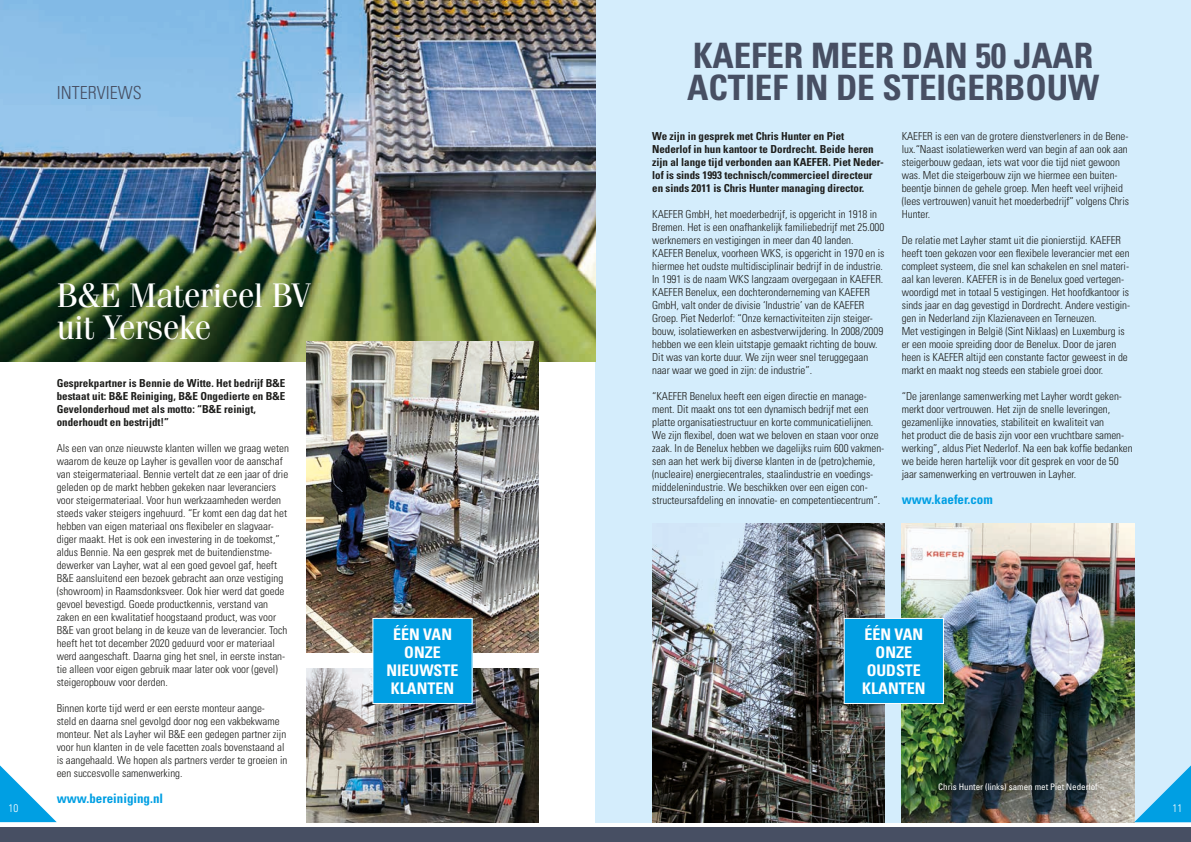
<style>
.page{position:relative;width:1191px;height:842px;background:#fff}
.page>*{position:absolute;margin:0;border:0;box-sizing:border-box;transform-origin:0 0}
.t1{font:700 condensed 35px/32px "Univers";letter-spacing:-.005em;color:#474f63}
.t2{font:34px/32px "Fenice Pro ITC";letter-spacing:-.01em;color:#fff}
.t3{font:300 condensed 18px "Univers";color:#474f63}
.t4{font:700 condensed 16px/18px "Univers";color:#fff;text-align:center}
.t5{font:700 condensed 13px "Univers";color:#009fe3}
.t6{font:300 condensed 11px/13px "Univers";letter-spacing:-.005em;color:#1d1d1b}
.t7{font:700 condensed 11px/13px "Univers";letter-spacing:-.005em;color:#1d1d1b}
.t8{font:300 condensed 11px "Univers";color:#fff}
.t9{font:condensed 9px "Univers";color:#fff}
</style>
<div class="page">
<div style="left:595px;top:0;width:596px;height:822px;background:#d4edfc"></div>
<img style="left:0;top:0;width:595px;height:361px">
<img style="left:306px;top:668px;width:233px;height:154px">
<img style="left:306px;top:342px;width:233px;height:311px">
<div style="left:373px;top:618px;width:99px;height:85px;background:#009fe3"></div>
<div style="left:372px;top:618px;width:100px;height:86px;border:1px solid #fff"></div>
<img style="left:652px;top:523px;width:232px;height:299px">
<img style="left:901px;top:523px;width:233px;height:299px">
<div style="left:844px;top:618px;width:99px;height:85px;background:#009fe3"></div>
<div style="left:843px;top:618px;width:101px;height:86px;border:1px solid #fff"></div>
<div style="left:0;top:828px;width:1191px;height:14px;background:#474f63"></div>
<svg style="left:1134px;top:765px;width:57px;height:57px"></svg>
<svg style="left:0;top:765px;width:57px;height:57px"></svg>
<h3 class="t3" style="left:57px;top:82px;width:86px">INTERVIEWS</h3>
<h1 class="t1" style="left:687px;top:39px;width:413px">KAEFER MEER DAN 50 JAAR<br>ACTIEF IN DE STEIGERBOUW</h1>
<p class="t7" style="left:652px;top:129px;width:233px">We zijn in gesprek met Chris Hunter en Piet Nederlof in hun kantoor te Dordrecht. Beide heren zijn al lange tijd verbonden aan KAEFER. Piet Neder&shy;lof is sinds 1993 technisch/commercieel directeur en sinds 2011 is Chris Hunter managing director.</p>
<p class="t6" style="left:652px;top:207px;width:234px">KAEFER GmbH, het moederbedrijf, is opgericht in 1918 in Bremen. Het is een onafhankelijk familiebedrijf met 25.000 werknemers en vestigingen in meer dan 40 landen.<br>KAEFER Benelux, voorheen WKS, is opgericht in 1970 en is hiermee het oudste multidisciplinair bedrijf in de industrie.<br>In 1991 is de naam WKS langzaam overgegaan in KAEFER.<br>KAEFER Benelux, een dochteronderneming van KAEFER GmbH, valt onder de divisie ‘Industrie’ van de KAEFER Groep. Piet Nederlof: “Onze kernactiviteiten zijn steiger&shy;bouw, isolatiewerken en asbestverwijdering. In 2008/2009 hebben we een klein uitstapje gemaakt richting de bouw.<br>Dit was van korte duur. We zijn weer snel teruggegaan naar waar we goed in zijn: de industrie”.</p>
<p class="t6" style="left:652px;top:390px;width:234px">“KAEFER Benelux heeft een eigen directie en manage&shy;ment. Dit maakt ons tot een dynamisch bedrijf met een platte organisatiestructuur en korte communicatielijnen.<br>We zijn flexibel, doen wat we beloven en staan voor onze zaak. In de Benelux hebben we dagelijks ruim 600 vakmen&shy;sen aan het werk bij diverse klanten in de (petro)chemie, (nucleaire) energiecentrales, staalindustrie en voedings&shy;middelenindustrie. We beschikken over een eigen con&shy;structeursafdeling en innovatie- en competentiecentrum”.</p>
<p class="t6" style="left:901px;top:130px;width:229px">KAEFER is een van de grotere dienstverleners in de Bene&shy;lux.“Naast isolatiewerken werd van begin af aan ook aan steigerbouw gedaan, iets wat voor die tijd niet gewoon was. Met die steigerbouw zijn we hiermee een buiten&shy;beentje binnen de gehele groep. Men heeft veel vrijheid (lees vertrouwen) vanuit het moederbedrijf” volgens Chris Hunter.</p>
<p class="t6" style="left:901px;top:234px;width:230px">De relatie met Layher stamt uit die pionierstijd. KAEFER heeft toen gekozen voor een flexibele leverancier met een compleet systeem, die snel kan schakelen en snel materi&shy;aal kan leveren. KAEFER is in de Benelux goed vertegen&shy;woordigd met in totaal 5 vestigingen. Het hoofdkantoor is sinds jaar en dag gevestigd in Dordrecht. Andere vestigin&shy;gen in Nederland zijn Klazienaveen en Terneuzen.<br>Met vestigingen in België (Sint Niklaas) en Luxemburg is er een mooie spreiding door de Benelux. Door de jaren heen is KAEFER altijd een constante factor geweest in de markt en maakt nog steeds een stabiele groei door.</p>
<p class="t6" style="left:901px;top:390px;width:232px">“De jarenlange samenwerking met Layher wordt geken&shy;merkt door vertrouwen. Het zijn de snelle leveringen, gezamenlijke innovaties, stabiliteit en kwaliteit van<br>het product die de basis zijn voor een vruchtbare samen&shy;werking”, aldus Piet Nederlof. Na een bak koffie bedanken we beide heren hartelijk voor dit gesprek en voor de 50 jaar samenwerking en vertrouwen in Layher.</p>
<p class="t5" style="left:901px;top:491px;width:93px">www.kaefer.com</p>
<h2 class="t2" style="left:57px;top:279px;width:255px">B&amp;E Materieel BV uit Yerseke</h2>
<p class="t7" style="left:57px;top:376px;width:230px">Gesprekpartner is Bennie de Witte. Het bedrijf B&amp;E bestaat uit: B&amp;E Reiniging, B&amp;E Ongedierte en B&amp;E Gevelonderhoud met als motto: “B&amp;E reinigt, onderhoudt en bestrijdt!”</p>
<p class="t6" style="left:57px;top:441px;width:234px">Als een van onze nieuwste klanten willen we graag weten waarom de keuze op Layher is gevallen voor de aanschaf van steigermateriaal. Bennie vertelt dat ze een jaar of drie geleden op de markt hebben gekeken naar leveranciers voor steigermateriaal. Voor hun werkzaamheden werden steeds vaker steigers ingehuurd. “Er komt een dag dat het hebben van eigen materiaal ons flexibeler en slagvaar&shy;diger maakt. Het is ook een investering in de toekomst,” aldus Bennie. Na een gesprek met de buitendienstme&shy;dewerker van Layher, wat al een goed gevoel gaf, heeft B&amp;E aansluitend een bezoek gebracht aan onze vestiging (showroom) in Raamsdonksveer. Ook hier werd dat goede gevoel bevestigd. Goede productkennis, verstand van zaken en een kwalitatief hoogstaand product, was voor B&amp;E van groot belang in de keuze van de leverancier. Toch heeft het tot december 2020 geduurd voor er materiaal werd aangeschaft. Daarna ging het snel, in eerste instan&shy;tie alleen voor eigen gebruik maar later ook voor (gevel) steigeropbouw voor derden.</p>
<p class="t6" style="left:57px;top:702px;width:232px">Binnen korte tijd werd er een eerste monteur aange-<br>steld en daarna snel gevolgd door nog een vakbekwame monteur. Net als Layher wil B&amp;E een gedegen partner zijn voor hun klanten in de vele facetten zoals bovenstaand al is aangehaald. We hopen als partners verder te groeien in een succesvolle samenwerking.</p>
<p class="t5" style="left:57px;top:790px;width:108px">www.bereiniging.nl</p>
<h3 class="t4" style="left:386px;top:625px;width:74px">ÉÉN VAN<br>ONZE<br>NIEUWSTE<br>KLANTEN</h3>
<h3 class="t4" style="left:862px;top:625px;width:65px">ÉÉN VAN<br>ONZE<br>OUDSTE<br>KLANTEN</h3>
<p class="t9" style="left:938px;top:781px;width:161px">Chris Hunter (links) samen met Piet Nederlof</p>
<p class="t8" style="left:9px;top:801px;width:11px">10</p>
<p class="t8" style="left:1172px;top:801px;width:11px">11</p>
</div>
